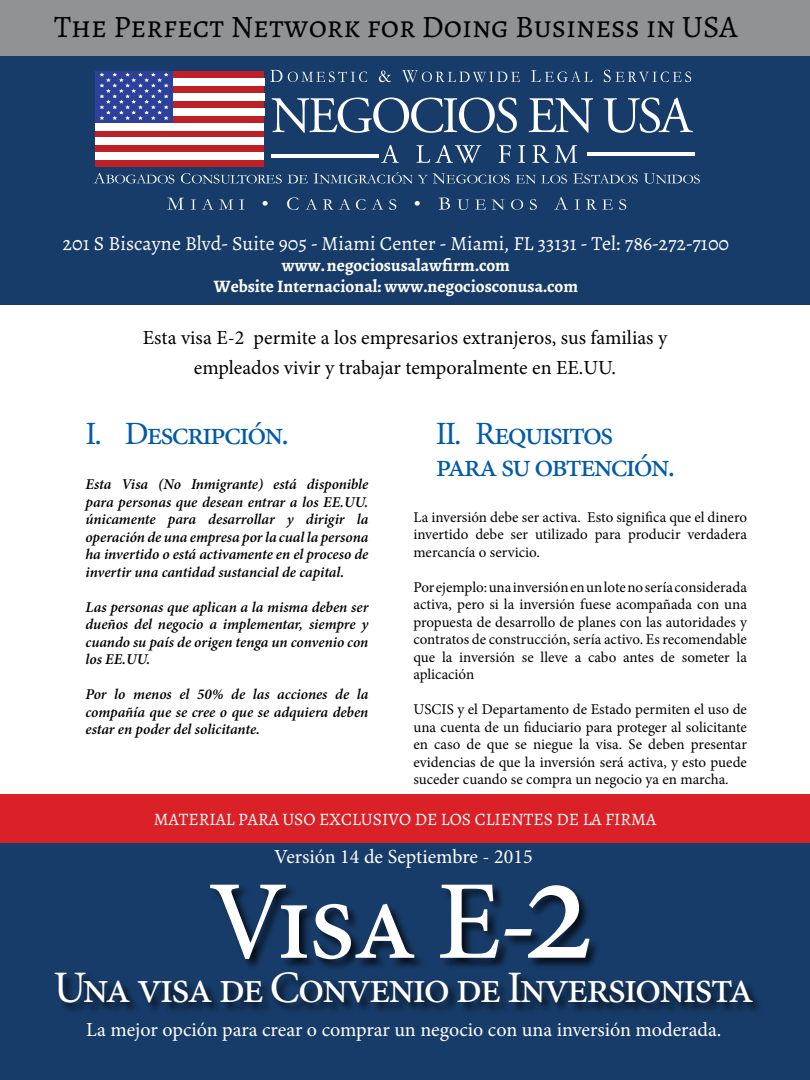
<style>
.page{position:relative;width:810px;height:1080px;background:#fff}
.page>*{position:absolute;margin:0;border:0;box-sizing:border-box;transform-origin:0 0}
.t1{font:160px "Minion Pro";color:#fff}
.t2{font:500 112.5px "Minion Pro";color:#fff}
.t3{font:45px "Minion Pro";letter-spacing:-.05em;color:#fff}
.t4{font:32.5px/32.5px "Minion Pro";letter-spacing:-.06em;color:#005baa}
.t5{font:31.25px "Alegreya SC";color:#000}
.t6{font:20px/30px "Minion Pro";color:#000;text-align:center}
.t7{font:20px "Minion Pro";color:#fff}
.t8{font:20px "Alegreya";color:#fff}
.t9{font:700 17.5px/21px "Alegreya";color:#fff;text-align:center}
.t10{font:17.5px "Alegreya SC";color:#fff}
.t11{font:15px/17.5px "Minion Pro";letter-spacing:.005em;color:#000;text-align:justify}
.t12{font:italic 600 15px/17.5px "Minion Pro";letter-spacing:-.005em;color:#000;text-align:justify}
</style>
<div class="page">
<div style="left:0;top:842px;width:810px;height:238px;background:#183c69"></div>
<div style="left:0;top:794px;width:810px;height:49px;background:#da2128"></div>
<div style="left:55px;top:971px;width:710px;height:44px;background:#000;opacity:.75"></div>
<div style="left:527px;top:885px;width:74px;height:85px;background:#000;opacity:.75"></div>
<div style="left:209px;top:883px;width:335px;height:88px;background:#000;opacity:.75"></div>
<div style="left:0;top:27px;width:810px;height:277px;background:#183c69"></div>
<svg style="left:167px;top:198px;width:17px;height:12px"></svg>
<svg style="left:191px;top:200px;width:5px;height:10px"></svg>
<svg style="left:202px;top:199px;width:11px;height:11px"></svg>
<svg style="left:219px;top:199px;width:14px;height:11px"></svg>
<svg style="left:239px;top:200px;width:5px;height:10px"></svg>
<svg style="left:263px;top:201px;width:5px;height:5px"></svg>
<svg style="left:287px;top:197px;width:12px;height:13px"></svg>
<svg style="left:305px;top:199px;width:12px;height:11px"></svg>
<svg style="left:323px;top:199px;width:27px;height:11px"></svg>
<svg style="left:356px;top:199px;width:27px;height:11px"></svg>
<svg style="left:389px;top:199px;width:7px;height:11px"></svg>
<svg style="left:415px;top:201px;width:5px;height:5px"></svg>
<svg style="left:439px;top:198px;width:11px;height:12px"></svg>
<svg style="left:457px;top:199px;width:12px;height:11px"></svg>
<svg style="left:475px;top:200px;width:11px;height:10px"></svg>
<svg style="left:492px;top:199px;width:12px;height:11px"></svg>
<svg style="left:511px;top:199px;width:12px;height:11px"></svg>
<svg style="left:530px;top:199px;width:7px;height:11px"></svg>
<svg style="left:554px;top:197px;width:14px;height:13px"></svg>
<svg style="left:575px;top:200px;width:5px;height:10px"></svg>
<svg style="left:586px;top:199px;width:27px;height:11px"></svg>
<svg style="left:619px;top:199px;width:7px;height:11px"></svg>
<div style="left:95px;top:71px;width:169px;height:95px;background:#bd2025"></div>
<div style="left:95px;top:71px;width:78px;height:53px;background:#2e419a"></div>
<div style="left:173px;top:79px;width:91px;height:7px;background:#fff"></div>
<div style="left:173px;top:94px;width:91px;height:7px;background:#fff"></div>
<div style="left:173px;top:108px;width:91px;height:7px;background:#fff"></div>
<div style="left:95px;top:123px;width:169px;height:7px;background:#fff"></div>
<div style="left:95px;top:138px;width:169px;height:7px;background:#fff"></div>
<div style="left:95px;top:152px;width:169px;height:8px;background:#fff"></div>
<svg style="left:100px;top:73px;width:68px;height:47px"></svg>
<svg style="left:272px;top:98px;width:245px;height:35px"></svg>
<svg style="left:529px;top:98px;width:64px;height:35px"></svg>
<svg style="left:604px;top:98px;width:89px;height:35px"></svg>
<svg style="left:381px;top:145px;width:18px;height:18px"></svg>
<svg style="left:417px;top:145px;width:64px;height:18px"></svg>
<svg style="left:499px;top:145px;width:12px;height:18px"></svg>
<svg style="left:518px;top:145px;width:7px;height:18px"></svg>
<svg style="left:532px;top:145px;width:45px;height:18px"></svg>
<svg style="left:270px;top:70px;width:12px;height:12px"></svg>
<svg style="left:288px;top:71px;width:79px;height:11px"></svg>
<svg style="left:379px;top:71px;width:12px;height:11px"></svg>
<svg style="left:402px;top:70px;width:118px;height:12px"></svg>
<svg style="left:531px;top:70px;width:61px;height:12px"></svg>
<svg style="left:604px;top:70px;width:87px;height:12px"></svg>
<svg style="left:94px;top:173px;width:80px;height:11px"></svg>
<svg style="left:181px;top:173px;width:101px;height:11px"></svg>
<svg style="left:288px;top:172px;width:222px;height:12px"></svg>
<svg style="left:516px;top:175px;width:51px;height:9px"></svg>
<svg style="left:573px;top:173px;width:65px;height:11px"></svg>
<svg style="left:644px;top:173px;width:56px;height:11px"></svg>
<hr style="left:271px;top:154px;width:107px;height:4px;background:#fff">
<hr style="left:587px;top:152px;width:107px;height:4px;background:#fff">
<div style="left:0;top:0;width:810px;height:56px;background:#909294"></div>
<h3 class="t5" style="left:54px;top:7px;width:685px">The Perfect Network for Doing Business in USA</h3>
<h3 class="t8" style="left:63px;top:231px;width:668px">201 S Biscayne Blvd- Suite 905 - Miami Center - Miami, FL 33131 - Tel: 786-272-7100</h3>
<p class="t9" style="left:214px;top:255px;width:366px">www. negociosusalawfirm.com<br>Website Internacional: www.negociosconusa.com</p>
<h3 class="t6" style="left:143px;top:323px;width:526px">Esta visa E-2 permite a los empresarios extranjeros, sus familias y empleados vivir y trabajar temporalmente en EE.UU.</h3>
<h3 class="t4" style="left:86px;top:417px;width:205px">I. Descripción.</h3>
<p class="t12" style="left:86px;top:476px;width:284px">Esta Visa (No Inmigrante) está disponible para personas que desean entrar a los EE.UU. únicamente para desarrollar y dirigir la operación de una empresa por la cual la persona ha invertido o está activamente en el proceso de invertir una cantidad sustancial de capital.</p>
<p class="t12" style="left:86px;top:598px;width:284px">Las personas que aplican a la misma deben ser dueños del negocio a implementar, siempre y cuando su país de origen tenga un convenio con los EE.UU.</p>
<p class="t12" style="left:86px;top:686px;width:284px">Por lo menos el 50% de las acciones de la compañía que se cree o que se adquiera deben estar en poder del solicitante.</p>
<h3 class="t4" style="left:436px;top:417px;width:241px">II. Requisitos para su obtención.</h3>
<p class="t11" style="left:413px;top:508px;width:335px">La inversión debe ser activa. Esto significa que el dinero invertido debe ser utilizado para producir verdadera mercancía o servicio.</p>
<p class="t11" style="left:413px;top:578px;width:335px">Por ejemplo: una inversión en un lote no sería considerada activa, pero si la inversión fuese acompañada con una propuesta de desarrollo de planes con las autoridades y contratos de construcción, sería activo. Es recomendable que la inversión se lleve a cabo antes de someter la aplicación</p>
<p class="t11" style="left:413px;top:701px;width:335px">USCIS y el Departamento de Estado permiten el uso de una cuenta de un fiduciario para proteger al solicitante en caso de que se niegue la visa. Se deben presentar evidencias de que la inversión será activa, y esto puede suceder cuando se compra un negocio ya en marcha.</p>
<p class="t10" style="left:154px;top:809px;width:504px">MATERIAL PARA USO EXCLUSIVO DE LOS CLIENTES DE LA FIRMA</p>
<h3 class="t7" style="left:274px;top:843px;width:260px">Versión 14 de Septiembre - 2015</h3>
<h2 class="t2" style="left:208px;top:846px;width:331px">Visa E-</h2>
<h1 class="t1" style="left:519px;top:799px;width:79px">2</h1>
<h3 class="t3" style="left:54px;top:958px;width:702px">Una visa de Convenio de Inversionista</h3>
<h3 class="t7" style="left:86px;top:1016px;width:637px">La mejor opción para crear o comprar un negocio con una inversión moderada.</h3>
</div>
